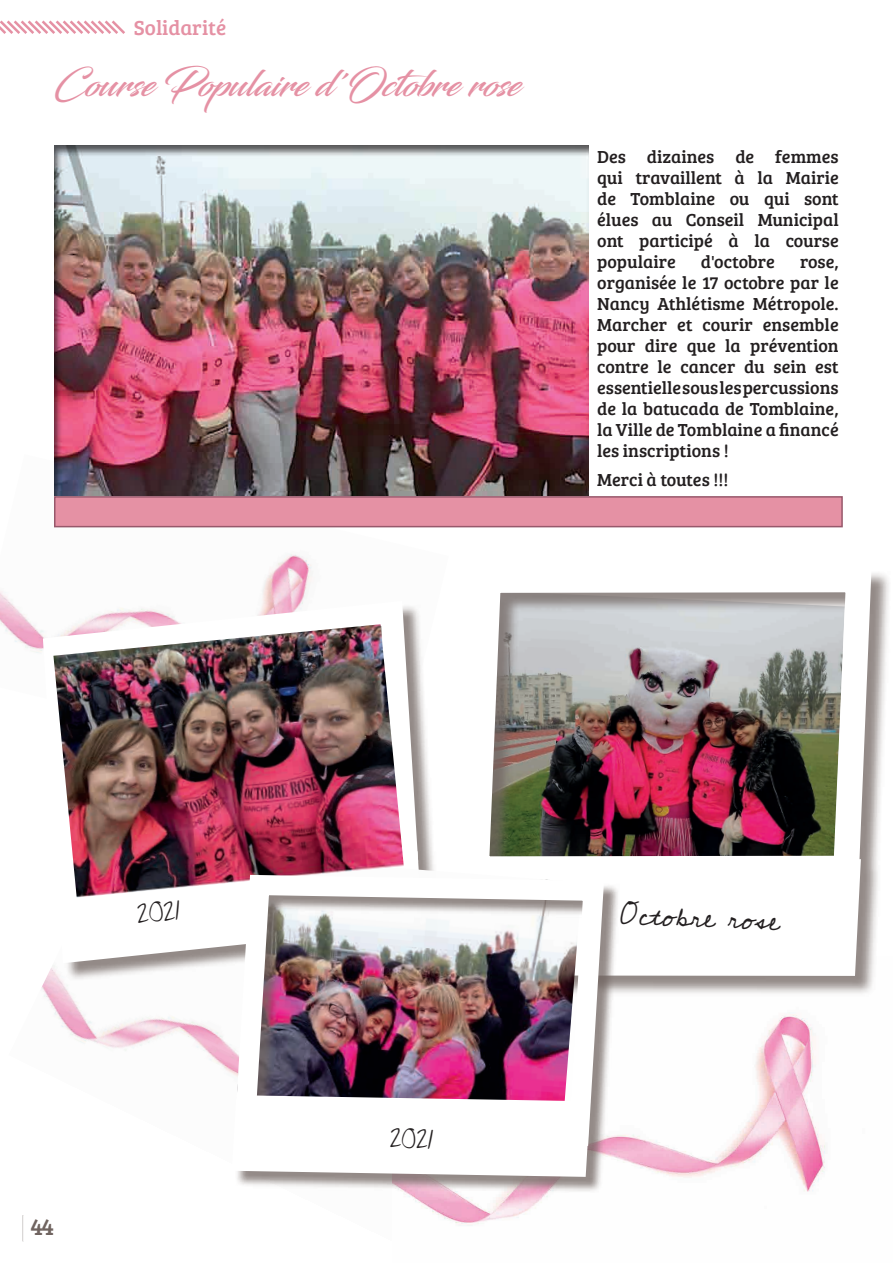
<style>
.page{position:relative;width:893px;height:1263px;background:#fff}
.page>*{position:absolute;margin:0;border:0;box-sizing:border-box;transform-origin:0 0}
.t1{font:36px "Blacksword";color:#e591a4}
.t2{font:29.7px "Cedarville Cursive";color:#231f20}
.t3{font:26.7px "Cedarville Cursive";color:#231f20}
.t4{font:24px "Bree Serif";color:#706460}
.t5{font:21px "Bree Serif";color:#e591a4}
.t6{font:18px/21px "Bree Serif";color:#231f20;text-align:justify}
</style>
<div class="page">
<svg style="left:0;top:20px;width:125px;height:14px"></svg>
<img style="left:22px;top:981px;width:202px;height:261px">
<img style="left:0;top:527px;width:449px;height:121px">
<img style="left:406px;top:1014px;width:419px;height:212px">
<div style="left:45px;top:604px;width:395px;height:377px;background:#706460;opacity:.75"></div>
<svg style="left:30px;top:588px;width:400px;height:323px"></svg>
<svg style="left:58px;top:851px;width:364px;height:112px"></svg>
<div style="left:466px;top:570px;width:426px;height:427px;background:#706460;opacity:.75"></div>
<img style="left:466px;top:570px;width:419px;height:324px">
<svg style="left:582px;top:859px;width:279px;height:117px"></svg>
<svg style="left:23px;top:1215px;width:1px;height:26px"></svg>
<div style="left:54px;top:496px;width:789px;height:31px;background:#e591a4;border:2px solid #97586b"></div>
<img style="left:53px;top:624px;width:351px;height:273px">
<div style="left:234px;top:877px;width:386px;height:316px;background:#706460;opacity:.75"></div>
<img style="left:224px;top:864px;width:391px;height:292px">
<svg style="left:232px;top:1095px;width:358px;height:82px"></svg>
<div style="left:52px;top:142px;width:537px;height:354px;background:#231f20;opacity:.75"></div>
<p class="t5" style="left:134px;top:13px;width:94px">Solidarité</p>
<h1 class="t1" style="left:54px;top:63px;width:468px">Course Populaire d'Octobre rose</h1>
<p class="t6" style="left:597px;top:145px;width:243px">Des dizaines de femmes qui travaillent à la Mairie de Tomblaine ou qui sont élues au Conseil Municipal ont participé à la course populaire</p>
<p class="t6" style="left:701px;top:250px;width:75px">d'octobre</p>
<p class="t6" style="left:597px;top:250px;width:243px;text-indent:203px">rose, organisée le 17 octobre par le Nancy Athlétisme Métropole.<br>Marcher et courir ensemble pour dire que la prévention contre le cancer du sein est essentielle sous les percussions de la batucada de Tomblaine, la Ville de Tomblaine a financé les inscriptions !</p>
<p class="t6" style="left:597px;top:468px;width:133px">Merci à toutes !!!</p>
<h3 class="t3" style="left:136px;top:898px;width:44px;rotate:-4deg">2021</h3>
<h3 class="t4" style="left:30px;top:1209px;width:25px">44</h3>
<h3 class="t3" style="left:391px;top:1122px;width:44px;rotate:2deg">2021</h3>
<h2 class="t2" style="left:621px;top:897px;width:162px;rotate:2deg">Octobre rose</h2>
</div>
